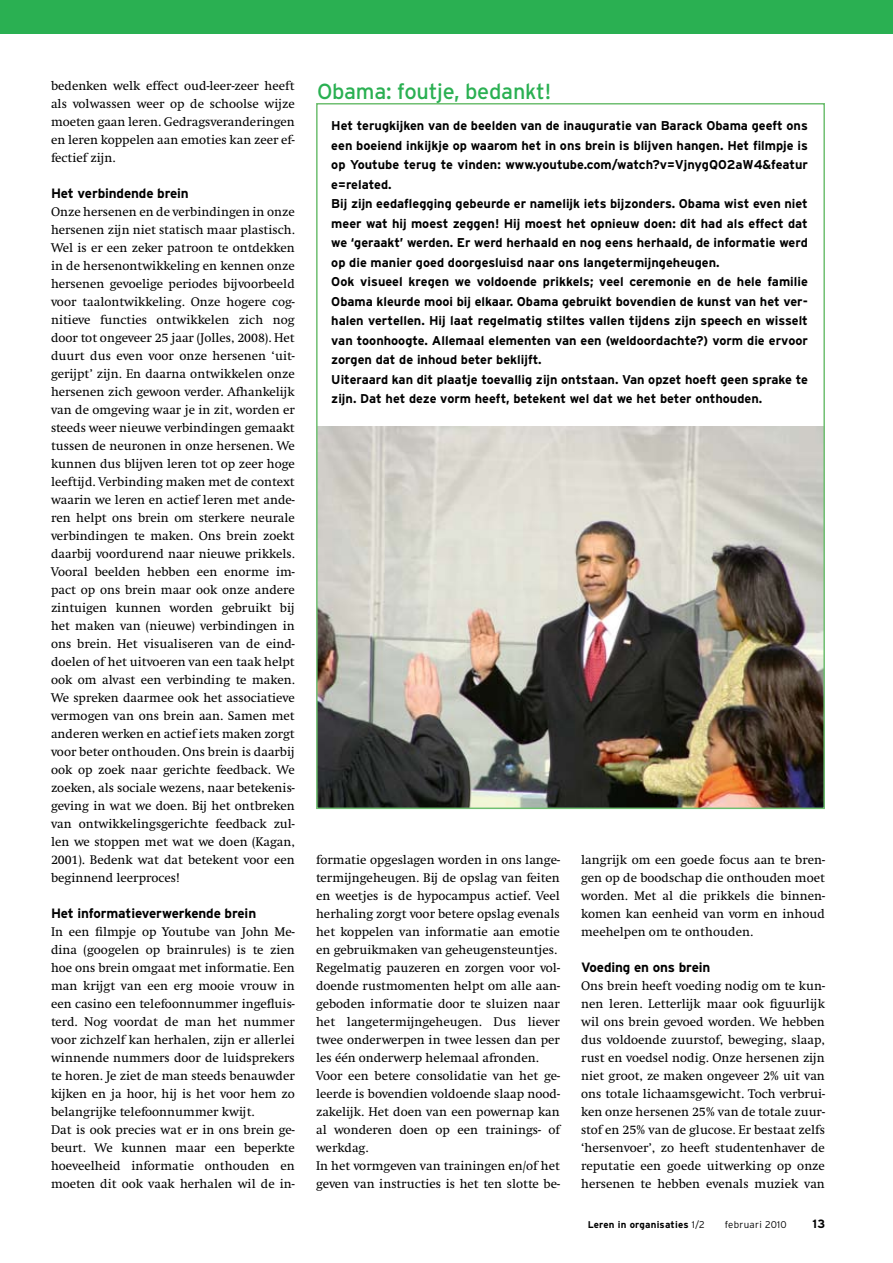
<style>
.page{position:relative;width:893px;height:1263px;background:#fff}
.page>*{position:absolute;margin:0;border:0;box-sizing:border-box;transform-origin:0 0}
.t1{font:21.75px "Interstate";letter-spacing:-.01em;color:#2ab052}
.t2{font:700 13.5px "Interstate";letter-spacing:-.01em;color:#000}
.t3{font:13.05px/18px "Swift";color:#000;text-align:justify}
.t4{font:700 12.75px/19.5px "Interstate";color:#000}
.t5{font:700 12px "Interstate";color:#000}
.t6{font:700 9.75px "Interstate";color:#000}
.t7{font:300 9.75px "Interstate";letter-spacing:.03em;color:#000}
.s1{font-weight:300}
</style>
<div class="page">
<div style="left:0;top:0;width:893px;height:34px;background:#2ab052"></div>
<img style="left:319px;top:426px;width:503px;height:380px">
<div style="left:316px;top:103px;width:509px;height:706px;border:2px solid #6fbf71"></div>
<p class="t3" style="left:51px;top:77px;width:245px">bedenken welk effect oud-leer-zeer heeft als volwassen weer op de schoolse wijze moeten gaan leren. Gedragsveranderingen en leren koppelen aan emoties kan zeer ef&shy;fectief zijn.</p>
<p class="t2" style="left:51px;top:186px;width:139px">Het verbindende brein</p>
<p class="t3" style="left:51px;top:203px;width:245px">Onze hersenen en de verbindingen in onze hersenen zijn niet statisch maar plastisch.<br>Wel is er een zeker patroon te ontdekken in de hersenontwikkeling en kennen onze hersenen gevoelige periodes bijvoorbeeld voor taalontwikkeling. Onze hogere cog&shy;nitieve functies ontwikkelen zich nog door tot ongeveer 25 jaar (Jolles, 2008). Het duurt dus even voor onze hersenen ‘uit&shy;gerijpt’ zijn. En daarna ontwikkelen onze hersenen zich gewoon verder. Afhankelijk van de omgeving waar je in zit, worden er steeds weer nieuwe verbindingen gemaakt tussen de neuronen in onze hersenen. We kunnen dus blijven leren tot op zeer hoge leeftijd. Verbinding maken met de context waarin we leren en actief leren met ande&shy;ren helpt ons brein om sterkere neurale verbindingen te maken. Ons brein zoekt daarbij voordurend naar nieuwe prikkels.<br>Vooral beelden hebben een enorme im&shy;pact op ons brein maar ook onze andere zintuigen kunnen worden gebruikt bij het maken van (nieuwe) verbindingen in ons brein. Het visualiseren van de eind&shy;doelen of het uitvoeren van een taak helpt ook om alvast een verbinding te maken.<br>We spreken daarmee ook het associatieve vermogen van ons brein aan. Samen met anderen werken en actief iets maken zorgt voor beter onthouden. Ons brein is daarbij ook op zoek naar gerichte feedback. We zoeken, als sociale wezens, naar betekenis&shy;geving in wat we doen. Bij het ontbreken van ontwikkelingsgerichte feedback zul&shy;len we stoppen met wat we doen (Kagan, 2001). Bedenk wat dat betekent voor een beginnend leerproces!</p>
<p class="t2" style="left:51px;top:906px;width:207px">Het informatieverwerkende brein</p>
<p class="t3" style="left:51px;top:923px;width:245px;text-align:left">In een filmpje op Youtube van John Me&shy;dina (googelen op brainrules) is te zien hoe ons brein omgaat met informatie. Een man krijgt van een erg mooie vrouw in een casino een telefoonnummer ingefluis&shy;terd. Nog voordat de man het nummer voor zichzelf kan herhalen, zijn er allerlei winnende nummers door de luidsprekers te horen. Je ziet de man steeds benauwder kijken en ja hoor, hij is het voor hem zo belangrijke telefoonnummer kwijt.<br>Dat is ook precies wat er in ons brein ge&shy;beurt. We kunnen maar een beperkte hoeveelheid informatie onthouden en moeten dit ook vaak herhalen wil de in-</p>
<h1 class="t1" style="left:317px;top:79px;width:236px">Obama: foutje, bedankt!</h1>
<p class="t4" style="left:331px;top:116px;width:478px">Het terugkijken van de beelden van de inauguratie van Barack Obama geeft ons een boeiend inkijkje op waarom het in ons brein is blijven hangen. Het filmpje is op Youtube terug te vinden: www.youtube.com/watch?v=VjnygQ02aW4&amp;featur e=related.<br>Bij zijn eedaflegging gebeurde er namelijk iets bijzonders. Obama wist even niet meer wat hij moest zeggen! Hij moest het opnieuw doen: dit had als effect dat we ‘geraakt’ werden. Er werd herhaald en nog eens herhaald, de informatie werd op die manier goed doorgesluisd naar ons langetermijngeheugen.<br>Ook visueel kregen we voldoende prikkels; veel ceremonie en de hele familie Obama kleurde mooi bij elkaar. Obama gebruikt bovendien de kunst van het ver&shy;halen vertellen. Hij laat regelmatig stiltes vallen tijdens zijn speech en wisselt van toonhoogte. Allemaal elementen van een (weldoordachte?) vorm die ervoor zorgen dat de inhoud beter beklijft.<br>Uiteraard kan dit plaatje toevallig zijn ontstaan. Van opzet hoeft geen sprake te zijn. Dat het deze vorm heeft, betekent wel dat we het beter onthouden.</p>
<p class="t3" style="left:316px;top:851px;width:245px;text-align:left">formatie opgeslagen worden in ons lange&shy;termijngeheugen. Bij de opslag van feiten en weetjes is de hypocampus actief. Veel herhaling zorgt voor betere opslag evenals het koppelen van informatie aan emotie en gebruikmaken van geheugensteuntjes.<br>Regelmatig pauzeren en zorgen voor vol&shy;doende rustmomenten helpt om alle aan&shy;geboden informatie door te sluizen naar het langetermijngeheugen. Dus liever twee onderwerpen in twee lessen dan per les één onderwerp helemaal afronden.<br>Voor een betere consolidatie van het ge&shy;leerde is bovendien voldoende slaap nood&shy;zakelijk. Het doen van een powernap kan al wonderen doen op een trainings- of werkdag.<br>In het vormgeven van trainingen en/of het geven van instructies is het ten slotte be-</p>
<p class="t3" style="left:581px;top:851px;width:245px">langrijk om een goede focus aan te bren&shy;gen op de boodschap die onthouden moet worden. Met al die prikkels die binnen&shy;komen kan eenheid van vorm en inhoud meehelpen om te onthouden.</p>
<p class="t2" style="left:581px;top:960px;width:131px">Voeding en ons brein</p>
<p class="t3" style="left:581px;top:977px;width:245px">Ons brein heeft voeding nodig om te kun&shy;nen leren. Letterlijk maar ook figuurlijk wil ons brein gevoed worden. We hebben dus voldoende zuurstof, beweging, slaap, rust en voedsel nodig. Onze hersenen zijn niet groot, ze maken ongeveer 2% uit van ons totale lichaamsgewicht. Toch verbrui&shy;ken onze hersenen 25% van de totale zuur&shy;stof en 25% van de glucose. Er bestaat zelfs ‘hersenvoer’, zo heeft studentenhaver de reputatie een goede uitwerking op onze hersenen te hebben evenals muziek van</p>
<p class="t6" style="left:588px;top:1219px;width:118px">Leren in organisaties <span class="s1">1/2</span></p>
<p class="t7" style="left:725px;top:1219px;width:64px">februari 2010</p>
<p class="t5" style="left:812px;top:1217px;width:14px">13</p>
</div>
